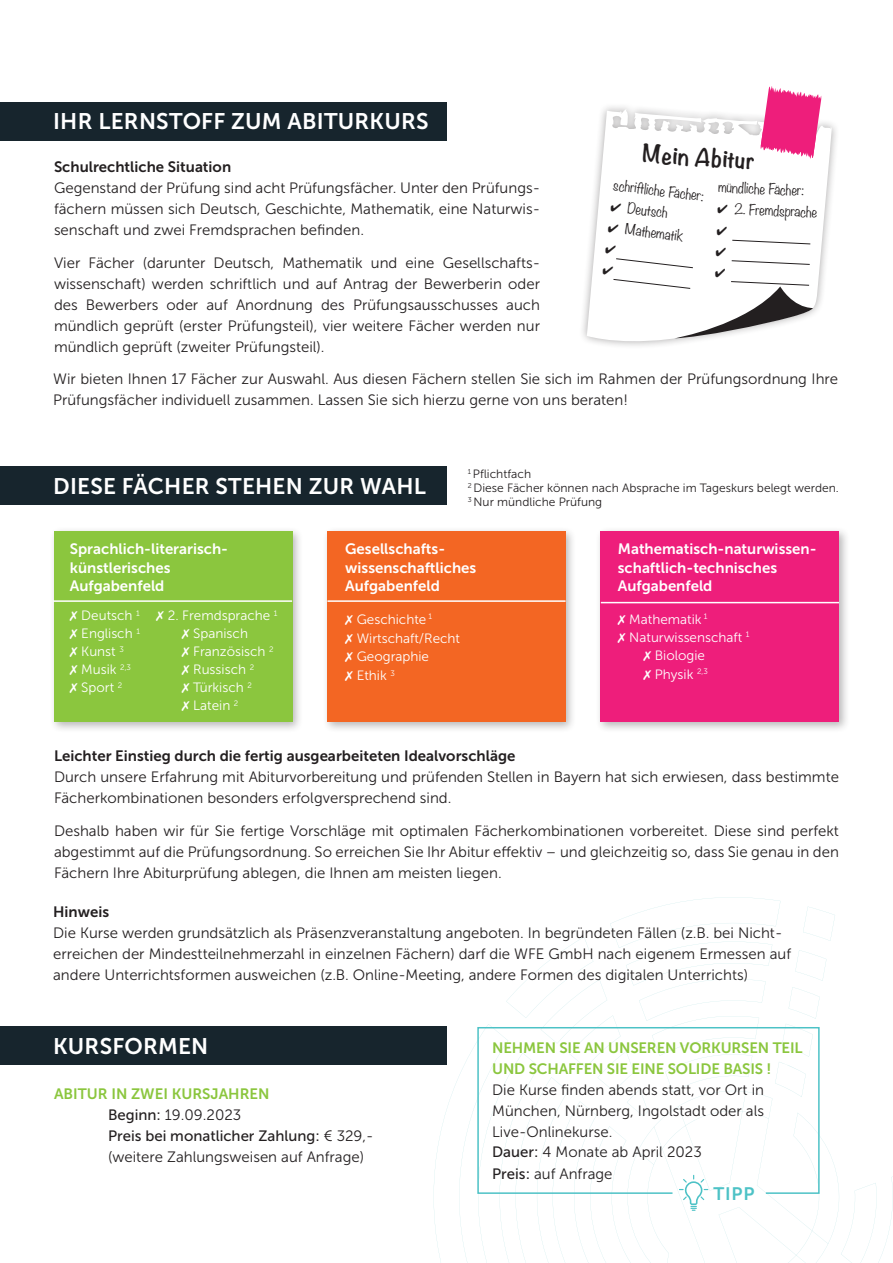
<style>
.page{position:relative;width:893px;height:1263px;background:#fff}
.page>*{position:absolute;margin:0;border:0;box-sizing:border-box;transform-origin:0 0}
.t1{font:22.5px "Museo Sans 700";letter-spacing:.01em;color:#fff}
.t2{font:700 21.9px "Noteworthy";color:#231f20}
.t3{font:18px "Museo Sans 700";color:#4dc2c6}
.t4{font:15px/21px "Museo Sans 300";color:#231f20}
.t5{font:15px/18.8px "Museo Sans 700";color:#fff}
.t6{font:15px "Museo Sans 700";color:#231f20}
.t7{font:15px/21px "Museo Sans 700";letter-spacing:-.01em;color:#8bc63e}
.t8{font:15px "Museo Sans 500";color:#231f20}
.t9{font:13.5px/18px "Museo Sans 300";color:#fff}
.t10{font:300 13.2px "Noteworthy";color:#231f20}
.t11{font:12px/14.4px "Museo Sans 300";color:#231f20}
.s1{font-family:"Museo Sans 500"}
.s2{font-family:"Museo Sans 300"}
</style>
<div class="page">
<div style="left:0;top:102px;width:446px;height:38px;background:#17252d"></div>
<svg style="left:587px;top:109px;width:245px;height:237px"></svg>
<svg style="left:761px;top:86px;width:60px;height:74px"></svg>
<div style="left:0;top:1026px;width:446px;height:39px;background:#17252d"></div>
<div style="left:0;top:467px;width:446px;height:38px;background:#17252d"></div>
<div style="left:322px;top:526px;width:254px;height:207px;background:#231f20;opacity:.32"></div>
<div style="left:327px;top:531px;width:239px;height:191px;background:#f36623"></div>
<div style="left:49px;top:526px;width:254px;height:207px;background:#231f20;opacity:.32"></div>
<div style="left:54px;top:531px;width:238px;height:191px;background:#8bc63e"></div>
<div style="left:596px;top:526px;width:254px;height:207px;background:#231f20;opacity:.32"></div>
<div style="left:601px;top:531px;width:238px;height:191px;background:#ee1e7b"></div>
<hr style="left:601px;top:602px;width:238px;height:1px;background:#fff">
<hr style="left:327px;top:600px;width:239px;height:2px;background:#fff">
<hr style="left:53px;top:600px;width:239px;height:2px;background:#fff">
<svg style="left:434px;top:897px;width:459px;height:366px"></svg>
<svg style="left:603px;top:226px;width:210px;height:112px"></svg>
<h1 class="t1" style="left:53px;top:109px;width:377px">IHR LERNSTOFF ZUM ABITURKURS</h1>
<p class="t6" style="left:54px;top:159px;width:179px">Schulrechtliche Situation</p>
<p class="t4" style="left:54px;top:178px;width:488px;text-align:justify">Gegenstand der Prüfung sind acht Prüfungsfächer. Unter den Prüfungs&shy;fächern müssen sich Deutsch, Geschichte, Mathematik, eine Naturwis&shy;senschaft und zwei Fremdsprachen befinden.</p>
<p class="t4" style="left:54px;top:253px;width:488px;text-align:justify">Vier Fächer (darunter Deutsch, Mathematik und eine Gesellschafts&shy;wissenschaft) werden schriftlich und auf Antrag der Bewerberin oder des Bewerbers oder auf Anordnung des Prüfungsausschusses auch mündlich geprüft (erster Prüfungsteil), vier weitere Fächer werden nur mündlich geprüft (zweiter Prüfungsteil).</p>
<h2 class="t2" style="left:644px;top:134px;width:114px;rotate:4deg">Mein Abitur</h2>
<p class="t10" style="left:615px;top:173px;width:93px;rotate:7deg">schriftliche Fächer:</p>
<p class="t10" style="left:612px;top:194px;width:59px;rotate:7deg">✔ Deutsch</p>
<p class="t10" style="left:609px;top:215px;width:77px;rotate:7deg">✔ Mathematik</p>
<p class="t10" style="left:719px;top:176px;width:87px;rotate:2deg">mündliche Fächer:</p>
<p class="t10" style="left:718px;top:197px;width:102px;rotate:2deg">✔ 2. Fremdsprache</p>
<p class="t4" style="left:53px;top:368px;width:786px">Wir bieten Ihnen 17 Fächer zur Auswahl. Aus diesen Fächern stellen Sie sich im Rahmen der Prüfungsordnung Ihre<br>Prüfungsfächer individuell zusammen. Lassen Sie sich hierzu gerne von uns beraten!</p>
<h1 class="t1" style="left:53px;top:474px;width:374px">DIESE FÄCHER STEHEN ZUR WAHL</h1>
<p class="t11" style="left:468px;top:466px;width:372px"><sup>1</sup> Pflichtfach<br><sup>2</sup> Diese Fächer können nach Absprache im Tageskurs belegt werden.<br><sup>3</sup> Nur mündliche Prüfung</p>
<p class="t5" style="left:70px;top:539px;width:160px">Sprachlich-literarisch&shy;künstlerisches<br>Aufgabenfeld</p>
<p class="t5" style="left:345px;top:539px;width:133px">Gesellschafts&shy;wissenschaftliches<br>Aufgabenfeld</p>
<p class="t9" style="left:70px;top:607px;width:72px">✗ Deutsch <sup>1 </sup>✗ Englisch <sup>1 </sup>✗ Kunst <sup>3<br></sup>✗ Musik <sup>2,3 </sup>✗ Sport <sup>2</sup></p>
<p class="t9" style="left:182px;top:607px;width:97px;text-indent:-26px">✗ 2. Fremdsprache <sup>1 </sup>✗ Spanisch<br>✗ Französisch <sup>2 </sup>✗ Russisch <sup>2<br></sup>✗ Türkisch <sup>2<br></sup>✗ Latein <sup>2</sup></p>
<p class="t9" style="left:345px;top:610px;width:116px;line-height:18.8px">✗ Geschichte <sup>1<br></sup>✗ Wirtschaft/Recht ✗ Geographie<br>✗ Ethik <sup>3</sup></p>
<p class="t5" style="left:618px;top:539px;width:200px">Mathematisch-naturwissen&shy;schaftlich-technisches<br>Aufgabenfeld</p>
<p class="t9" style="left:618px;top:610px;width:91px">✗ Mathematik <sup>1</sup></p>
<p class="t9" style="left:618px;top:628px;width:133px">✗ Naturwissenschaft <sup>1</sup></p>
<p class="t9" style="left:643px;top:646px;width:63px">✗ Biologie</p>
<p class="t9" style="left:643px;top:665px;width:66px">✗ Physik <sup>2,3</sup></p>
<p class="t6" style="left:54px;top:747px;width:463px">Leichter Einstieg durch die fertig ausgearbeiteten Idealvorschläge</p>
<p class="t4" style="left:54px;top:766px;width:786px">Durch unsere Erfahrung mit Abiturvorbereitung und prüfenden Stellen in Bayern hat sich erwiesen, dass bestimmte<br>Fächerkombinationen besonders erfolgversprechend sind.</p>
<p class="t4" style="left:54px;top:820px;width:786px;text-align:justify">Deshalb haben wir für Sie fertige Vorschläge mit optimalen Fächerkombinationen vorbereitet. Diese sind perfekt abgestimmt auf die Prüfungsordnung. So erreichen Sie Ihr Abitur effektiv – und gleichzeitig so, dass Sie genau in den Fächern Ihre Abiturprüfung ablegen, die Ihnen am meisten liegen.</p>
<p class="t6" style="left:53px;top:903px;width:58px">Hinweis</p>
<p class="t4" style="left:53px;top:922px;width:740px">Die Kurse werden grundsätzlich als Präsenzveranstaltung angeboten. In begründeten Fällen (z.B. bei Nicht&shy;erreichen der Mindestteilnehmerzahl in einzelnen Fächern) darf die WFE GmbH nach eigenem Ermessen auf andere Unterrichtsformen ausweichen (z.B. Online-Meeting, andere Formen des digitalen Unterrichts)</p>
<h1 class="t1" style="left:53px;top:1033px;width:157px">KURSFORMEN</h1>
<p class="t7" style="left:54px;top:1084px;width:217px">ABITUR IN ZWEI KURSJAHREN</p>
<p class="t4" style="left:108px;top:1104px;width:135px"><span class="s1">Beginn:</span> 19.09.2023</p>
<p class="t8" style="left:108px;top:1127px;width:267px">Preis bei monatlicher Zahlung: <span class="s2">€ 329,-</span></p>
<p class="t4" style="left:108px;top:1147px;width:258px">(weitere Zahlungsweisen auf Anfrage)</p>
<p class="t7" style="left:492px;top:1037px;width:312px">NEHMEN SIE AN UNSEREN VORKURSEN TEIL<br>UND SCHAFFEN SIE EINE SOLIDE BASIS !</p>
<p class="t4" style="left:492px;top:1079px;width:273px">Die Kurse finden abends statt, vor Ort in<br>München, Nürnberg, Ingolstadt oder als<br>Live-Onlinekurse.<br><span class="s1">Dauer:</span> 4 Monate ab April 2023<br><span class="s1">Preis:</span> auf Anfrage</p>
<p class="t3" style="left:713px;top:1183px;width:43px">TIPP</p>
</div>
